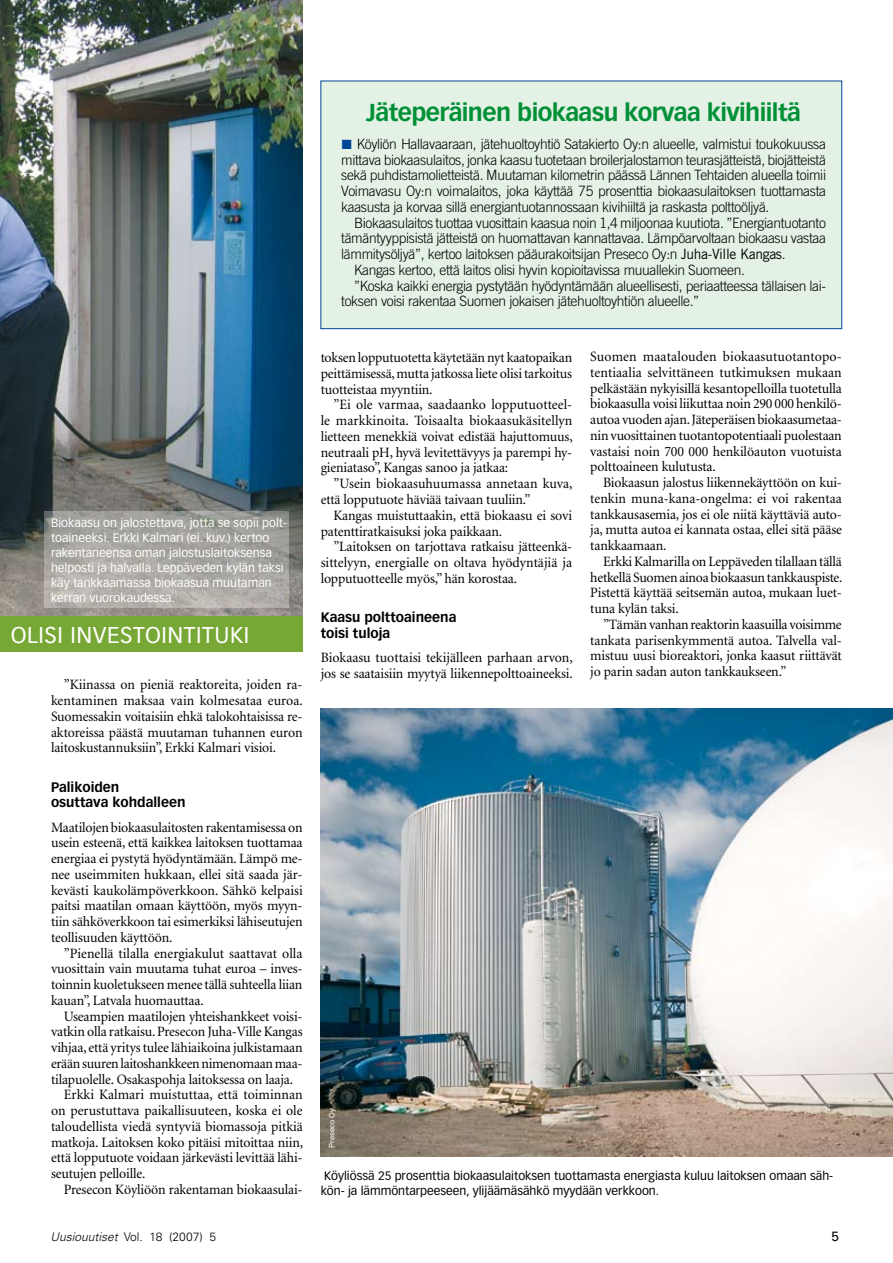
<style>
.page{position:relative;width:893px;height:1263px;background:#fff}
.page>*{position:absolute;margin:0;border:0;box-sizing:border-box;transform-origin:0 0}
.t1{font:700 24px "Vectora LH";letter-spacing:-.025em;color:#009036}
.t2{font:22.5px "Vectora LH";letter-spacing:.025em;color:#fff}
.t3{font:14.25px/15.8px "Minion";letter-spacing:-.01em;color:#000;text-align:justify}
.t4{font:300 14.25px/15.8px "Trade Gothic";letter-spacing:-.025em;color:#000;text-align:justify}
.t5{font:700 13.5px/15.8px "Vectora LH";color:#000}
.t6{font:12px/15px "Vectora LH";color:#fff}
.t7{font:12px/15px "Vectora LH";color:#000}
.t8{font:300 12px "Univers";color:#000}
.t9{font:7.5px "Helvetica Textbook";color:#fff}
.s1{font-style:italic}
.s2{font-family:"European Pi Three";font-weight:400;font-size:13.5px;color:#004696}
.s3{font-weight:400}
</style>
<div class="page">
<img style="left:0;top:0;width:303px;height:621px">
<svg style="left:44px;top:511px;width:244px;height:97px;background:#a8a6a2"></svg>
<div style="left:321px;top:81px;width:521px;height:248px;background:#e4f1e5"></div>
<div style="left:321px;top:81px;width:521px;height:248px;border:1px solid #004696"></div>
<div style="left:0;top:616px;width:302px;height:36px;background:#77a734"></div>
<img style="left:321px;top:708px;width:572px;height:449px">
<p class="t6" style="left:51px;top:515px;width:238px">Biokaasu on jalostettava, jotta se sopii polt&shy;toaineeksi. Erkki Kalmari (ei. kuv.) kertoo rakentaneensa oman jalostuslaitoksensa helposti ja halvalla. Leppäveden kylän taksi käy tankkaamassa biokaasua muutaman kerran vuorokaudessa.</p>
<h2 class="t2" style="left:11px;top:622px;width:240px">olisi investointituki</h2>
<p class="t3" style="left:51px;top:677px;width:253px;text-indent:13px">”Kiinassa on pieniä reaktoreita, joiden ra&shy;kentaminen maksaa vain kolmesataa euroa.<br>Suomessakin voitaisiin ehkä talokohtaisissa re&shy;aktoreissa päästä muutaman tuhannen euron laitoskustannuksiin”, Erkki Kalmari visioi.</p>
<p class="t5" style="left:51px;top:779px;width:136px">Palikoiden<br>osuttava kohdalleen</p>
<p class="t3" style="left:51px;top:820px;width:253px">Maatilojen biokaasulaitosten rakentamisessa on usein esteenä, että kaikkea laitoksen tuottamaa energiaa ei pystytä hyödyntämään. Lämpö me&shy;nee useimmiten hukkaan, ellei sitä saada jär&shy;kevästi kaukolämpöverkkoon. Sähkö kelpaisi paitsi maatilan omaan käyttöön, myös myyn&shy;tiin sähköverkkoon tai esimerkiksi lähiseutujen teollisuuden käyttöön.</p>
<p class="t3" style="left:51px;top:946px;width:253px;text-indent:13px">”Pienellä tilalla energiakulut saattavat olla vuosittain vain muutama tuhat euroa – inves&shy;toinnin kuoletukseen menee tällä suhteella liian kauan”, Latvala huomauttaa.</p>
<p class="t3" style="left:64px;top:1009px;width:240px">Useampien maatilojen yhteishankkeet voisi-</p>
<p class="t3" style="left:51px;top:1024px;width:253px">vatkin olla ratkaisu. Presecon Juha-Ville Kangas</p>
<p class="t3" style="left:51px;top:1040px;width:253px">vihjaa, että yritys tulee lähiaikoina julkistamaan</p>
<p class="t3" style="left:51px;top:1056px;width:253px">erään suuren laitoshankkeen nimenomaan maa-</p>
<p class="t3" style="left:51px;top:1072px;width:244px">tilapuolelle. Osakaspohja laitoksessa on laaja.</p>
<p class="t3" style="left:64px;top:1087px;width:240px">Erkki Kalmari muistuttaa, että toiminnan</p>
<p class="t3" style="left:51px;top:1103px;width:253px">on perustuttava paikallisuuteen, koska ei ole</p>
<p class="t3" style="left:51px;top:1119px;width:253px">taloudellista viedä syntyviä biomassoja pitkiä</p>
<p class="t3" style="left:51px;top:1135px;width:254px">matkoja. Laitoksen koko pitäisi mitoittaa niin,</p>
<p class="t3" style="left:51px;top:1150px;width:253px">että lopputuote voidaan järkevästi levittää lähi-</p>
<p class="t3" style="left:51px;top:1166px;width:96px">seutujen pelloille.</p>
<p class="t3" style="left:64px;top:1182px;width:240px">Presecon Köyliöön rakentaman biokaasulai-</p>
<p class="t8" style="left:51px;top:1230px;width:167px"><span class="s1">Uusiouutiset</span> Vol. 18 (2007) 5</p>
<h1 class="t1" style="left:366px;top:98px;width:436px">Jäteperäinen biokaasu korvaa kivihiiltä</h1>
<p class="t4" style="left:341px;top:136px;width:486px"><span class="s2">l</span> Köyliön Hallavaaraan, jätehuoltoyhtiö Satakierto Oy:n alueelle, valmistui toukokuussa mittava biokaasulaitos, jonka kaasu tuotetaan broilerjalostamon teurasjätteistä, biojätteistä sekä puhdistamolietteistä. Muutaman kilometrin päässä Lännen Tehtaiden alueella toimii Voimavasu Oy:n voimalaitos, joka käyttää 75 prosenttia biokaasulaitoksen tuottamasta kaasusta ja korvaa sillä energiantuotannossaan kivihiiltä ja raskasta polttoöljyä.</p>
<p class="t4" style="left:354px;top:215px;width:473px">Biokaasulaitos tuottaa vuosittain kaasua noin 1,4 miljoonaa kuutiota. ”Energiantuotanto</p>
<p class="t4" style="left:341px;top:230px;width:486px">tämäntyyppisistä jätteistä on huomattavan kannattavaa. Lämpöarvoltaan biokaasu vastaa</p>
<p class="t4" style="left:341px;top:246px;width:446px">lämmitysöljyä”, kertoo laitoksen pääurakoitsijan Preseco Oy:n <span class="s3">Juha-Ville Kangas</span>.</p>
<p class="t4" style="left:354px;top:262px;width:392px">Kangas kertoo, että laitos olisi hyvin kopioitavissa muuallekin Suomeen.</p>
<p class="t4" style="left:354px;top:278px;width:473px">”Koska kaikki energia pystytään hyödyntämään alueellisesti, periaatteessa tällaisen lai-</p>
<p class="t4" style="left:341px;top:293px;width:360px">toksen voisi rakentaa Suomen jokaisen jätehuoltoyhtiön alueelle.”</p>
<p class="t3" style="left:321px;top:350px;width:253px">toksen lopputuotetta käytetään nyt kaatopaikan peittämisessä, mutta jatkossa liete olisi tarkoitus tuotteistaa myyntiin.</p>
<p class="t3" style="left:321px;top:398px;width:253px;text-indent:13px">”Ei ole varmaa, saadaanko lopputuotteel&shy;le markkinoita. Toisaalta biokaasukäsitellyn lietteen menekkiä voivat edistää hajuttomuus, neutraali pH, hyvä levitettävyys ja parempi hy&shy;gieniataso”, Kangas sanoo ja jatkaa:</p>
<p class="t3" style="left:321px;top:476px;width:253px;text-indent:13px">”Usein biokaasuhuumassa annetaan kuva, että lopputuote häviää taivaan tuuliin.”</p>
<p class="t3" style="left:321px;top:508px;width:253px;text-indent:13px">Kangas muistuttaakin, että biokaasu ei sovi patenttiratkaisuksi joka paikkaan.</p>
<p class="t3" style="left:321px;top:539px;width:253px;text-indent:13px">”Laitoksen on tarjottava ratkaisu jätteenkä&shy;sittelyyn, energialle on oltava hyödyntäjiä ja lopputuotteelle myös,” hän korostaa.</p>
<p class="t5" style="left:321px;top:609px;width:137px">Kaasu polttoaineena toisi tuloja</p>
<p class="t3" style="left:321px;top:650px;width:254px">Biokaasu tuottaisi tekijälleen parhaan arvon, jos se saataisiin myytyä liikennepolttoaineeksi.</p>
<p class="t3" style="left:590px;top:349px;width:253px">Suomen maatalouden biokaasutuotantopo&shy;tentiaalia selvittäneen tutkimuksen mukaan pelkästään nykyisillä kesantopelloilla tuotetulla biokaasulla voisi liikuttaa noin 290 000 henkilö&shy;autoa vuoden ajan. Jäteperäisen biokaasumetaa&shy;nin vuosittainen tuotantopotentiaali puolestaan vastaisi noin 700 000 henkilöauton vuotuista polttoaineen kulutusta.</p>
<p class="t3" style="left:590px;top:475px;width:253px;text-indent:13px">Biokaasun jalostus liikennekäyttöön on kui&shy;tenkin muna-kana-ongelma: ei voi rakentaa tankkausasemia, jos ei ole niitä käyttäviä auto&shy;ja, mutta autoa ei kannata ostaa, ellei sitä pääse tankkaamaan.</p>
<p class="t3" style="left:590px;top:554px;width:254px;text-indent:13px">Erkki Kalmarilla on Leppäveden tilallaan tällä hetkellä Suomen ainoa biokaasun tankkauspiste.<br>Pistettä käyttää seitsemän autoa, mukaan luet&shy;tuna kylän taksi.</p>
<p class="t3" style="left:590px;top:617px;width:253px;text-indent:13px">”Tämän vanhan reaktorin kaasuilla voisimme tankata parisenkymmentä autoa. Talvella val&shy;mistuu uusi bioreaktori, jonka kaasut riittävät jo parin sadan auton tankkaukseen.”</p>
<p class="t9" style="left:327px;top:1148px;width:41px;rotate:-90deg">Preseco Oy</p>
<p class="t7" style="left:321px;top:1168px;width:514px">Köyliössä 25 prosenttia biokaasulaitoksen tuottamasta energiasta kuluu laitoksen omaan säh&shy;kön- ja lämmöntarpeeseen, ylijäämäsähkö myydään verkkoon.</p>
</div>
